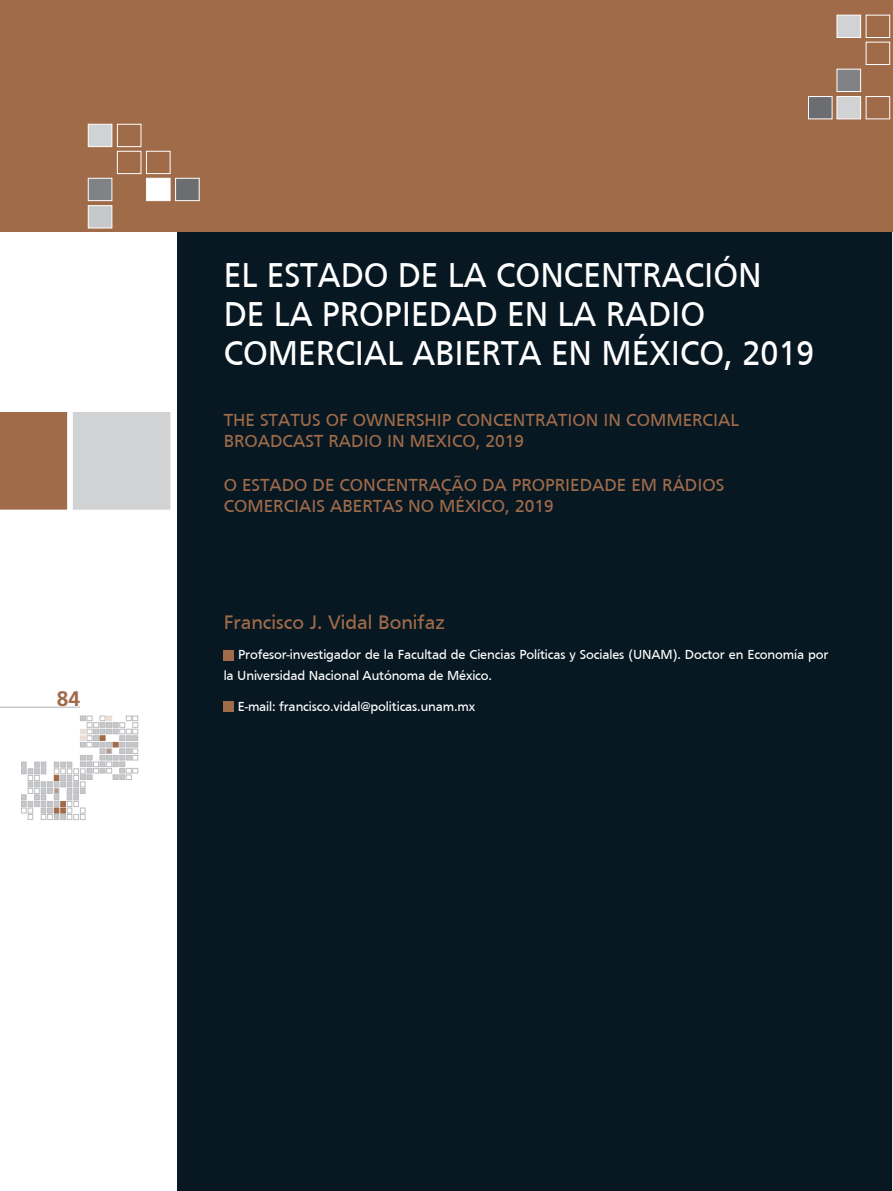
<style>
.page{position:relative;width:893px;height:1191px;background:#fff}
.page>*{position:absolute;margin:0;border:0;box-sizing:border-box;transform-origin:0 0}
.t1{font:35.55px/39px "Frutiger";color:#fff;scale:.94 1}
.t2{font:700 21px "Frutiger";color:#a06b49}
.t3{font:20.25px "Frutiger";color:#a06b49}
.t4{font:18px/21.6px "Frutiger";color:#a06b49}
.t5{font:13.5px/21px "Frutiger";letter-spacing:-.01em;color:#fff}
</style>
<div class="page">
<svg style="left:21px;top:716px;width:117px;height:103px"></svg>
<div style="left:0;top:0;width:892px;height:232px;background:#a06b49"></div>
<div style="left:88px;top:178px;width:24px;height:23px;background:#808285;border:1px solid #fff"></div>
<div style="left:146px;top:178px;width:24px;height:23px;background:#fff;border:1px solid #fff"></div>
<div style="left:175px;top:178px;width:24px;height:23px;background:#6c6d70;border:1px solid #fff"></div>
<div style="left:117px;top:151px;width:24px;height:23px;border:1px solid #fff"></div>
<div style="left:146px;top:151px;width:24px;height:23px;border:1px solid #fff"></div>
<div style="left:88px;top:124px;width:24px;height:23px;background:#d1d2d4;border:1px solid #fff"></div>
<div style="left:117px;top:124px;width:24px;height:23px;border:1px solid #fff"></div>
<div style="left:88px;top:205px;width:24px;height:23px;background:#c7c8ca;border:1px solid #fff"></div>
<div style="left:837px;top:69px;width:24px;height:23px;background:#808285;border:1px solid #fff"></div>
<div style="left:866px;top:42px;width:24px;height:23px;border:1px solid #fff"></div>
<div style="left:837px;top:15px;width:24px;height:23px;background:#d1d2d4;border:1px solid #fff"></div>
<div style="left:866px;top:15px;width:24px;height:23px;border:1px solid #fff"></div>
<div style="left:837px;top:96px;width:24px;height:23px;background:#d1d2d4;border:1px solid #fff"></div>
<div style="left:866px;top:96px;width:24px;height:23px;border:1px solid #fff"></div>
<div style="left:808px;top:96px;width:24px;height:23px;background:#6c6d70;border:1px solid #fff"></div>
<div style="left:177px;top:232px;width:716px;height:959px;background:#071822"></div>
<div style="left:72px;top:411px;width:99px;height:99px;background:#d1d2d4;border:1px solid #fff"></div>
<div style="left:0;top:412px;width:68px;height:98px;background:#a06b49"></div>
<hr style="left:0;top:707px;width:80px;height:1px;background:#b2b3b7">
<div style="left:224px;top:650px;width:10px;height:10px;background:#a06b49"></div>
<div style="left:224px;top:701px;width:10px;height:10px;background:#a06b49"></div>
<h2 class="t2" style="left:57px;top:686px;width:25px">84</h2>
<h1 class="t1" style="left:224px;top:255px;width:630px">EL ESTADO DE LA CONCENTRACIÓN<br>DE LA PROPIEDAD EN LA RADIO<br>COMERCIAL ABIERTA EN MÉXICO, 2019</h1>
<h3 class="t4" style="left:224px;top:409px;width:517px">THE STATUS OF OWNERSHIP CONCENTRATION IN COMMERCIAL<br>BROADCAST RADIO IN MEXICO, 2019</h3>
<h3 class="t4" style="left:224px;top:473px;width:502px">O ESTADO DE CONCENTRAÇÃO DA PROPRIEDADE EM RÁDIOS<br>COMERCIAIS ABERTAS NO MÉXICO, 2019</h3>
<h3 class="t3" style="left:224px;top:611px;width:223px">FRANCISCO J. VIDAL BONIFAZ</h3>
<p class="t5" style="left:224px;top:644px;width:606px;text-indent:15px">PROFESOR-INVESTIGADOR DE LA FACULTAD DE CIENCIAS POLÍTICAS Y SOCIALES (UNAM). DOCTOR EN ECONOMÍA POR<br>LA UNIVERSIDAD NACIONAL AUTÓNOMA DE MÉXICO.</p>
<p class="t5" style="left:238px;top:695px;width:239px">E-MAIL: FRANCISCO.VIDAL@POLITICAS.UNAM.MX</p>
</div>
